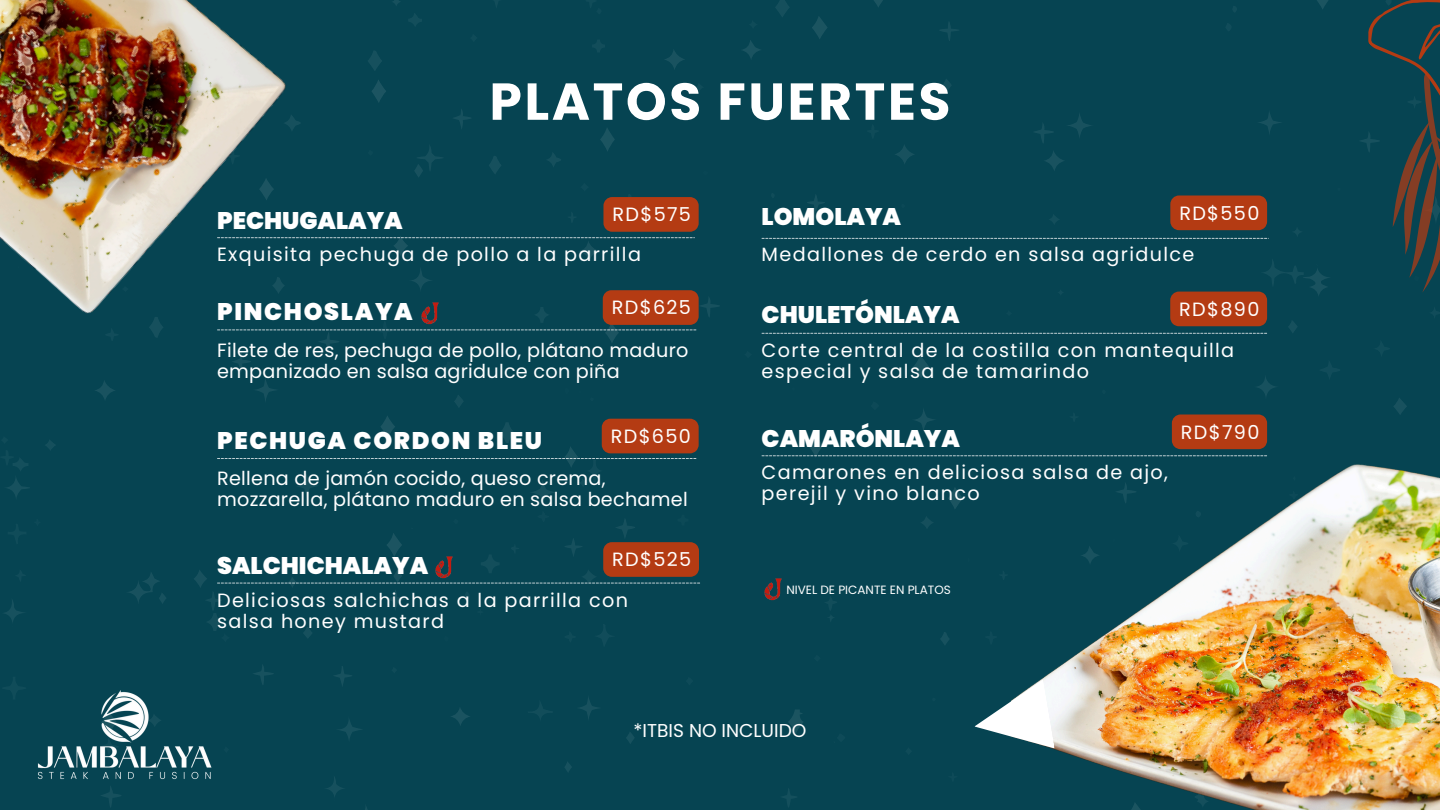
<style>
.page{position:relative;width:1440px;height:810px;background:#064452}
.page>*{position:absolute;margin:0;border:0;box-sizing:border-box;transform-origin:0 0}
.t1{font:700 51.9px "Poppins";letter-spacing:.05em;color:#fff}
.t2{font:900 24px "Poppins";color:#fff}
.t3{font:900 24px "Poppins";letter-spacing:.07em;color:#fff}
.t4{font:19.2px/21px "Poppins";letter-spacing:.07em;color:#fff}
.t5{font:19.2px/21px "Poppins";letter-spacing:.015em;color:#fff}
.t6{font:18.6px "Poppins";color:#fff}
.t7{font:12px "Poppins";color:#fff}
</style>
<div class="page">
<svg style="left:494px;top:0;width:5px;height:7px"></svg>
<svg style="left:393px;top:0;width:7px;height:6px"></svg>
<svg style="left:408px;top:13px;width:14px;height:13px"></svg>
<svg style="left:592px;top:40px;width:13px;height:12px"></svg>
<div style="left:664px;top:49px;width:22px;height:21px;background:#fefffe;border-radius:11px;opacity:.68"></div>
<svg style="left:368px;top:51px;width:14px;height:20px"></svg>
<div style="left:371px;top:79px;width:15px;height:24px;background:#fefffe;border-radius:50%;opacity:.79"></div>
<svg style="left:454px;top:109px;width:17px;height:20px"></svg>
<div style="left:600px;top:127px;width:15px;height:25px;background:#fefffe;border-radius:50%;opacity:.75"></div>
<svg style="left:547px;top:153px;width:14px;height:14px"></svg>
<svg style="left:489px;top:156px;width:12px;height:18px"></svg>
<svg style="left:414px;top:147px;width:29px;height:30px"></svg>
<div style="left:580px;top:183px;width:9px;height:9px;background:#0d4957;border-radius:4px"></div>
<div style="left:393px;top:235px;width:15px;height:21px;background:#fefffe;border-radius:50%;opacity:.79"></div>
<div style="left:578px;top:240px;width:22px;height:22px;background:#fefffe;border-radius:11px;opacity:.68"></div>
<div style="left:94px;top:379px;width:22px;height:22px;background:#fefffe;border-radius:11px;opacity:.68"></div>
<div style="left:380px;top:415px;width:15px;height:23px;background:#fefffe;border-radius:50%;opacity:.79"></div>
<svg style="left:46px;top:440px;width:9px;height:10px"></svg>
<svg style="left:7px;top:458px;width:22px;height:39px"></svg>
<div style="left:948px;top:487px;width:15px;height:23px;background:#fefffe;border-radius:50%;opacity:.76"></div>
<svg style="left:921px;top:517px;width:12px;height:11px"></svg>
<svg style="left:17px;top:571px;width:8px;height:10px"></svg>
<svg style="left:129px;top:573px;width:37px;height:30px"></svg>
<svg style="left:826px;top:597px;width:11px;height:24px"></svg>
<svg style="left:941px;top:632px;width:8px;height:13px"></svg>
<div style="left:814px;top:655px;width:7px;height:7px;background:#0d4957;border-radius:3px"></div>
<svg style="left:263px;top:666px;width:11px;height:18px"></svg>
<svg style="left:334px;top:666px;width:18px;height:20px"></svg>
<svg style="left:580px;top:697px;width:18px;height:22px"></svg>
<svg style="left:531px;top:703px;width:21px;height:16px"></svg>
<div style="left:450px;top:707px;width:21px;height:19px;background:#fefffe;border-radius:50%;opacity:.72"></div>
<svg style="left:788px;top:710px;width:15px;height:23px"></svg>
<svg style="left:339px;top:720px;width:23px;height:19px"></svg>
<svg style="left:626px;top:732px;width:8px;height:12px"></svg>
<svg style="left:565px;top:762px;width:7px;height:10px"></svg>
<svg style="left:326px;top:777px;width:18px;height:20px"></svg>
<svg style="left:783px;top:789px;width:13px;height:18px"></svg>
<img style="left:0;top:0;width:314px;height:340px">
<img style="left:4px;top:603px;width:259px;height:204px">
<img style="left:1042px;top:464px;width:398px;height:346px">
<svg style="left:974px;top:679px;width:81px;height:70px"></svg>
<svg style="left:217px;top:194px;width:482px;height:44px"></svg>
<svg style="left:217px;top:266px;width:502px;height:141px"></svg>
<svg style="left:743px;top:0;width:697px;height:457px"></svg>
<svg style="left:194px;top:419px;width:506px;height:229px"></svg>
<img style="left:418px;top:299px;width:24px;height:27px">
<img style="left:764px;top:578px;width:18px;height:23px">
<img style="left:433px;top:553px;width:23px;height:27px">
<h3 class="t1" style="left:489px;top:65px;width:463px">PLATOS FUERTES</h3>
<h3 class="t4" style="left:613px;top:204px;width:80px">RD$575</h3>
<h4 class="t2" style="left:217px;top:203px;width:187px">PECHUGALAYA</h4>
<h4 class="t4" style="left:217px;top:244px;width:425px">Exquisita pechuga de pollo a la parrilla</h4>
<h2 class="t3" style="left:217px;top:295px;width:197px">PINCHOSLAYA</h2>
<p class="t4" style="left:612px;top:297px;width:81px">RD$625</p>
<h3 class="t5" style="left:217px;top:339px;width:473px">Filete de res, pechuga de pollo, plátano maduro empanizado en salsa agridulce con piña</h3>
<h4 class="t3" style="left:217px;top:423px;width:327px">PECHUGA CORDON BLEU</h4>
<h4 class="t4" style="left:611px;top:426px;width:82px">RD$650</h4>
<p class="t5" style="left:217px;top:468px;width:472px">Rellena de jamón cocido, queso crema, mozzarella, plátano maduro en salsa bechamel</p>
<h2 class="t2" style="left:217px;top:548px;width:213px">SALCHICHALAYA</h2>
<h2 class="t4" style="left:612px;top:549px;width:81px">RD$525</h2>
<p class="t4" style="left:217px;top:590px;width:412px">Deliciosas salchichas a la parrilla con salsa honey mustard</p>
<h4 class="t4" style="left:1179px;top:202px;width:82px">RD$550</h4>
<h2 class="t2" style="left:762px;top:200px;width:141px">LOMOLAYA</h2>
<h4 class="t4" style="left:762px;top:244px;width:434px">Medallones de cerdo en salsa agridulce</h4>
<p class="t2" style="left:762px;top:298px;width:200px">CHULETÓNLAYA</p>
<p class="t4" style="left:762px;top:339px;width:474px">Corte central de la costilla con mantequilla especial y salsa de tamarindo</p>
<h3 class="t4" style="left:1179px;top:298px;width:82px">RD$890</h3>
<h3 class="t2" style="left:762px;top:422px;width:200px">CAMARÓNLAYA</h3>
<h2 class="t4" style="left:762px;top:462px;width:408px">Camarones en deliciosa salsa de ajo, perejil y vino blanco</h2>
<h2 class="t4" style="left:1181px;top:421px;width:80px">RD$790</h2>
<h2 class="t7" style="left:786px;top:581px;width:166px">NIVEL DE PICANTE EN PLATOS</h2>
<h3 class="t6" style="left:634px;top:718px;width:174px">*ITBIS NO INCLUIDO</h3>
</div>
